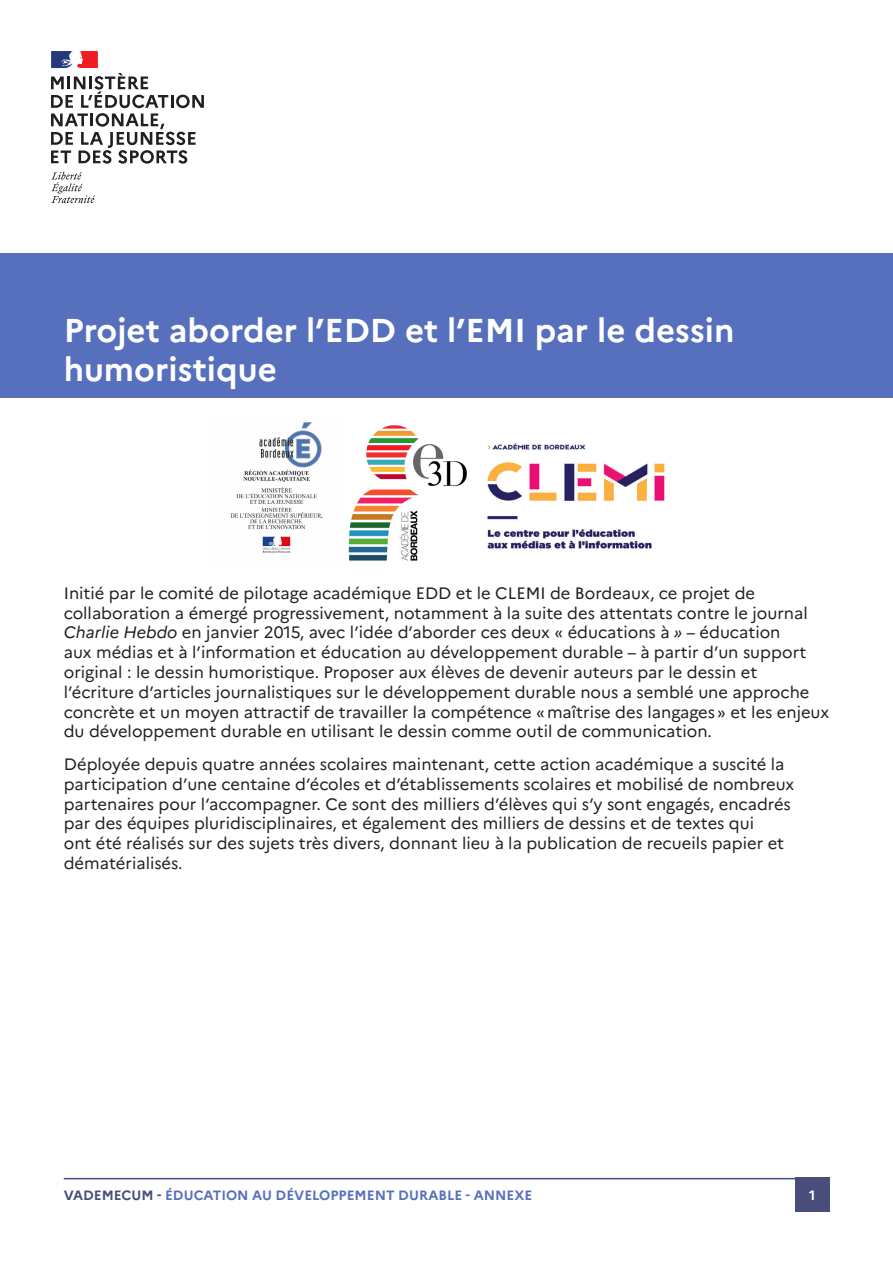
<style>
.page{position:relative;width:893px;height:1263px;background:#fff}
.page>*{position:absolute;margin:0;border:0;box-sizing:border-box;transform-origin:0 0}
.Titre_1{font:700 33px/39.6px "Marianne";color:#fff}
.t1{font:16.5px/19.8px "Marianne";color:#231f20}
.t2{font:700 13.5px "Marianne";color:#5770be}
.t3{font:700 13.5px "Marianne";color:#fff}
.s1{font-style:italic}
.s2{color:#484d7a}
</style>
<div class="page">
<hr style="left:64px;top:1178px;width:765px;height:1px;background:#484d7a">
<div style="left:795px;top:1178px;width:34px;height:34px;background:#484d7a"></div>
<div style="left:0;top:253px;width:893px;height:145px;background:#5770be"></div>
<img style="left:230px;top:422px;width:435px;height:139px">
<svg style="left:51px;top:172px;width:44px;height:31px"></svg>
<svg style="left:51px;top:51px;width:153px;height:113px"></svg>
<p class="Titre_1" style="left:64px;top:310px;width:672px">Projet aborder l’EDD et l’EMI par le dessin humoristique</p>
<p class="t1" style="left:64px;top:583px;width:767px">Initié par le comité de pilotage académique EDD et le CLEMI de Bordeaux, ce projet de collaboration a émergé progressivement, notamment à la suite des attentats contre le journal <span class="s1">Charlie Hebdo</span> en janvier 2015, avec l’idée d’aborder ces deux « éducations à <span class="s1">»</span> – éducation<br>aux médias et à l’information et éducation au développement durable – à partir d’un support original : le dessin humoristique. Proposer aux élèves de devenir auteurs par le dessin et l’écriture d’articles journalistiques sur le développement durable nous a semblé une approche concrète et un moyen attractif de travailler la compétence «maîtrise des langages» et les enjeux du développement durable en utilisant le dessin comme outil de communication.</p>
<p class="t1" style="left:64px;top:754px;width:732px">Déployée depuis quatre années scolaires maintenant, cette action académique a suscité la participation d’une centaine d’écoles et d’établissements scolaires et mobilisé de nombreux partenaires pour l’accompagner. Ce sont des milliers d’élèves qui s’y sont engagés, encadrés par des équipes pluridisciplinaires, et également des milliers de dessins et de textes qui<br>ont été réalisés sur des sujets très divers, donnant lieu à la publication de recueils papier et dématérialisés.</p>
<p class="t2" style="left:64px;top:1187px;width:470px"><span class="s2">VADEMECUM -</span> ÉDUCATION AU DÉVELOPPEMENT DURABLE - ANNEXE</p>
<p class="t3" style="left:809px;top:1187px;width:8px">1</p>
</div>
